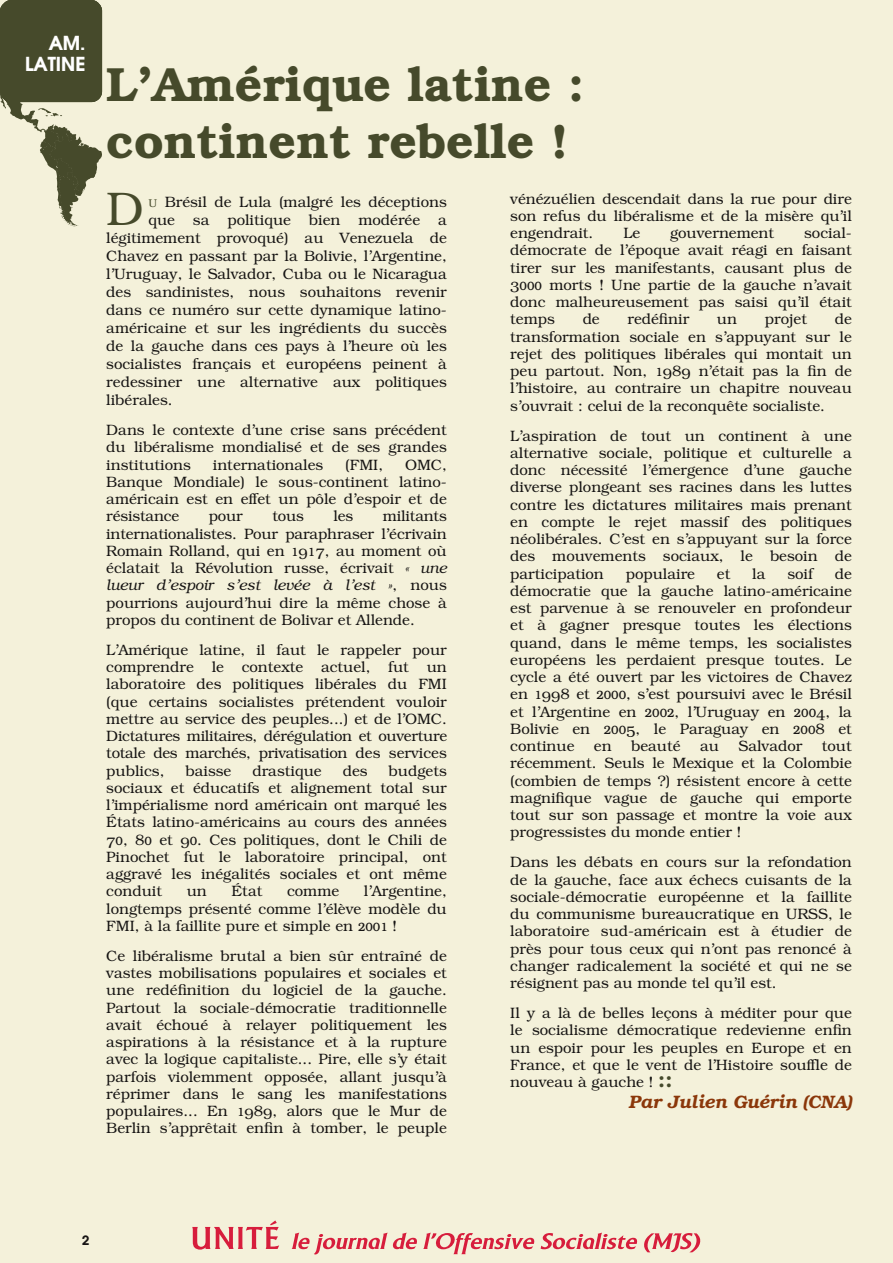
<style>
.page{position:relative;width:893px;height:1263px;background:#f4f1da}
.page>*{position:absolute;margin:0;border:0;box-sizing:border-box;transform-origin:0 0}
.t1{font:700 48px/57.6px "Kerkis";color:#464a2b}
.t2{font:47.25px "Kerkis";color:#464a2b}
.t3{font:700 27px/21.6px "Kerkis Sans";color:#fff;text-align:right}
.t4{font:italic 700 18px "Kerkis";color:#8b370a}
.t5{font:700 18px "Kerkis Sans";color:#161413}
.t6{font:15px/17.2px "Kerkis";color:#161413;text-align:justify}
.s1{font-size:11.25px;color:#464a2b}
.s2{font-style:italic}
.s3{font-weight:700;font-size:21px;color:#464a2b}
</style>
<div class="page">
<svg style="left:192px;top:1220px;width:87px;height:29px"></svg>
<svg style="left:292px;top:1232px;width:125px;height:22px"></svg>
<svg style="left:423px;top:1232px;width:112px;height:22px"></svg>
<svg style="left:541px;top:1232px;width:160px;height:20px"></svg>
<svg style="left:0;top:0;width:102px;height:227px"></svg>
<h3 class="t3" style="left:25px;top:32px;width:62px">AM.<br>LATINE</h3>
<h1 class="t1" style="left:106px;top:55px;width:480px">L’Amérique latine : continent rebelle !</h1>
<h2 class="t2" style="left:106px;top:181px;width:39px">D</h2>
<p class="t6" style="left:148px;top:193px;width:300px"><span class="s1">U</span> Brésil de Lula (malgré les déceptions</p>
<p class="t6" style="left:148px;top:211px;width:300px">que sa politique bien modérée a</p>
<p class="t6" style="left:106px;top:229px;width:342px">légitimement provoqué) au Venezuela de</p>
<p class="t6" style="left:106px;top:247px;width:342px">Chavez en passant par la Bolivie, l’Argentine,</p>
<p class="t6" style="left:106px;top:265px;width:342px">l’Uruguay, le Salvador, Cuba ou le Nicaragua</p>
<p class="t6" style="left:106px;top:283px;width:342px">des sandinistes, nous souhaitons revenir</p>
<p class="t6" style="left:106px;top:301px;width:342px">dans ce numéro sur cette dynamique latino-</p>
<p class="t6" style="left:106px;top:319px;width:342px">américaine et sur les ingrédients du succès</p>
<p class="t6" style="left:106px;top:337px;width:342px">de la gauche dans ces pays à l’heure où les</p>
<p class="t6" style="left:106px;top:355px;width:342px">socialistes français et européens peinent à</p>
<p class="t6" style="left:106px;top:373px;width:342px">redessiner une alternative aux politiques</p>
<p class="t6" style="left:106px;top:391px;width:68px">libérales.</p>
<p class="t6" style="left:106px;top:421px;width:342px">Dans le contexte d’une crise sans précédent du libéralisme mondialisé et de ses grandes institutions</p>
<p class="t6" style="left:213px;top:456px;width:112px">internationales</p>
<p class="t6" style="left:345px;top:456px;width:39px">(FMI,</p>
<p class="t6" style="left:106px;top:456px;width:342px;text-indent:299px">OMC, Banque Mondiale) le sous-continent latino&shy;américain est en effet un pôle d’espoir et de résistance</p>
<p class="t6" style="left:106px;top:507px;width:342px;text-indent:276px">militants internationalistes. Pour paraphraser l’écrivain Romain Rolland, qui en 1917, au moment où éclatait la Révolution russe, écrivait <span class="s2">« une lueur d’espoir s’est levée à l’est »</span>, nous pourrions aujourd’hui dire la même chose à propos du continent de Bolivar et Allende.</p>
<p class="t6" style="left:106px;top:641px;width:342px">L’Amérique latine, il faut le rappeler pour comprendre le contexte actuel, fut un laboratoire des politiques libérales du FMI (que certains socialistes prétendent vouloir mettre au service des peuples...) et de l’OMC.<br>Dictatures militaires, dérégulation et ouverture totale des marchés, privatisation des services publics,</p>
<p class="t6" style="left:209px;top:507px;width:36px">pour</p>
<p class="t6" style="left:272px;top:507px;width:33px">tous</p>
<p class="t6" style="left:333px;top:507px;width:21px">les</p>
<p class="t6" style="left:106px;top:762px;width:342px;text-indent:282px">budgets sociaux et éducatifs et alignement total sur l’impérialisme nord américain ont marqué les États latino-américains au cours des années 70, 80 et 90. Ces politiques, dont le Chili de Pinochet fut le laboratoire principal, ont aggravé les inégalités sociales et ont même conduit</p>
<p class="t6" style="left:185px;top:762px;width:47px">baisse</p>
<p class="t6" style="left:252px;top:762px;width:71px">drastique</p>
<p class="t6" style="left:343px;top:762px;width:26px">des</p>
<p class="t6" style="left:187px;top:882px;width:22px">un</p>
<p class="t6" style="left:232px;top:882px;width:32px">État</p>
<p class="t6" style="left:287px;top:882px;width:54px">comme</p>
<p class="t6" style="left:106px;top:882px;width:342px;text-indent:258px">l’Argentine, longtemps présenté comme l’élève modèle du FMI, à la faillite pure et simple en 2001 !</p>
<p class="t6" style="left:106px;top:947px;width:342px">Ce libéralisme brutal a bien sûr entraîné de vastes mobilisations populaires et sociales et une redéfinition du logiciel de la gauche.<br>Partout la sociale-démocratie traditionnelle avait échoué à relayer politiquement les aspirations à la résistance et à la rupture avec la logique capitaliste... Pire, elle s’y était parfois violemment opposée, allant jusqu’à réprimer dans le sang les manifestations populaires... En 1989, alors que le Mur de Berlin s’apprêtait enfin à tomber, le peuple</p>
<p class="t6" style="left:510px;top:190px;width:343px">vénézuélien descendait dans la rue pour dire son refus du libéralisme et de la misère qu’il engendrait.</p>
<p class="t6" style="left:510px;top:224px;width:343px;text-indent:294px">social&shy;démocrate de l’époque avait réagi en faisant tirer sur les manifestants, causant plus de 3000 morts ! Une partie de la gauche n’avait donc malheureusement pas saisi qu’il était temps</p>
<p class="t6" style="left:623px;top:224px;width:18px">Le</p>
<p class="t6" style="left:670px;top:224px;width:106px">gouvernement</p>
<p class="t6" style="left:583px;top:311px;width:19px">de</p>
<p class="t6" style="left:627px;top:311px;width:63px">redéfinir</p>
<p class="t6" style="left:717px;top:311px;width:22px">un</p>
<p class="t6" style="left:765px;top:311px;width:44px">projet</p>
<p class="t6" style="left:510px;top:311px;width:343px;text-indent:324px">de transformation sociale en s’appuyant sur le rejet des politiques libérales qui montait un peu partout. Non, 1989 n’était pas la fin de l’histoire, au contraire un chapitre nouveau s’ouvrait : celui de la reconquête socialiste.</p>
<p class="t6" style="left:510px;top:427px;width:343px">L’aspiration de tout un continent à une alternative sociale, politique et culturelle a donc nécessité l’émergence d’une gauche diverse plongeant ses racines dans les luttes contre les dictatures militaires mais prenant en compte le rejet massif des politiques néolibérales. C’est en s’appuyant sur la force des mouvements sociaux, le besoin de participation</p>
<p class="t6" style="left:626px;top:565px;width:71px">populaire</p>
<p class="t6" style="left:717px;top:565px;width:15px">et</p>
<p class="t6" style="left:752px;top:565px;width:15px">la</p>
<p class="t6" style="left:787px;top:565px;width:27px">soif</p>
<p class="t6" style="left:510px;top:565px;width:343px;text-indent:324px">de démocratie que la gauche latino-américaine est parvenue à se renouveler en profondeur et à gagner presque toutes les élections quand, dans le même temps, les socialistes européens les perdaient presque toutes. Le cycle a été ouvert par les victoires de Chavez en 1998 et 2000, s’est poursuivi avec le Brésil et l’Argentine en 2002, l’Uruguay en 2004, la Bolivie en 2005, le Paraguay en 2008 et continue</p>
<p class="t6" style="left:594px;top:737px;width:19px">en</p>
<p class="t6" style="left:631px;top:737px;width:51px">beauté</p>
<p class="t6" style="left:700px;top:737px;width:20px">au</p>
<p class="t6" style="left:738px;top:737px;width:65px">Salvador</p>
<p class="t6" style="left:510px;top:737px;width:343px;text-indent:312px">tout récemment. Seuls le Mexique et la Colombie (combien de temps ?) résistent encore à cette magnifique vague de gauche qui emporte tout sur son passage et montre la voie aux progressistes du monde entier !</p>
<p class="t6" style="left:510px;top:854px;width:343px">Dans les débats en cours sur la refondation de la gauche, face aux échecs cuisants de la sociale-démocratie européenne et la faillite du communisme bureaucratique en URSS, le laboratoire sud-américain est à étudier de près pour tous ceux qui n’ont pas renoncé à changer radicalement la société et qui ne se résignent pas au monde tel qu’il est.</p>
<p class="t6" style="left:510px;top:1004px;width:343px">Il y a là de belles leçons à méditer pour que le socialisme démocratique redevienne enfin un espoir pour les peuples en Europe et en France, et que le vent de l’Histoire souffle de nouveau à gauche ! <span class="s3">::</span></p>
<p class="t4" style="left:629px;top:1091px;width:224px">Par Julien Guérin (CNA)</p>
<p class="t5" style="left:82px;top:1231px;width:9px">2</p>
</div>
